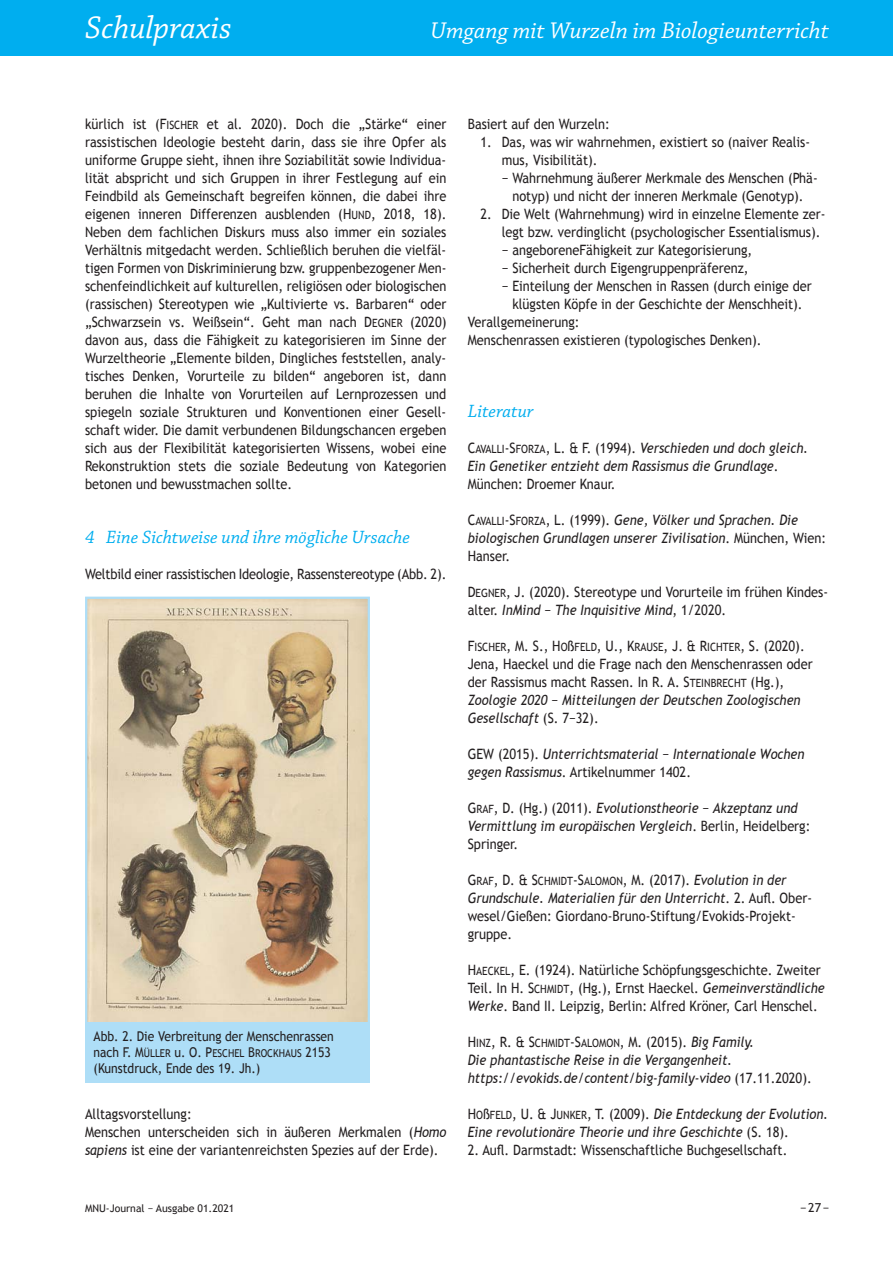
<style>
.page{position:relative;width:893px;height:1263px;background:#fff}
.page>*{position:absolute;margin:0;border:0;box-sizing:border-box;transform-origin:0 0}
.t1{font:italic 33px "Chaparral Pro";color:#fff}
.t2{font:italic 24px "Chaparral Pro";color:#fff}
.t3{font:italic 18.75px "Chaparral Pro";color:#00aeef}
.t4{font:14.25px/18px "Trebuchet MS";color:#231f20;scale:.9 1}
.t5{font:italic 14.25px/18px "Trebuchet MS";color:#231f20;scale:.9 1}
.t6{font:13.5px "Trebuchet MS";color:#231f20;scale:.9 1}
.t7{font:12.3px "Trebuchet MS";color:#231f20}
.t8{font:10.8px "Trebuchet MS";color:#231f20;scale:.9 1}
.t9{font:10.5px "Trebuchet MS";color:#231f20}
.s1{font-size:11.4px}
.s2{font-size:13.5px}
.s3{font-style:italic}
.s4{font-style:normal}
.s5{font-style:normal;font-size:11.4px}
</style>
<div class="page">
<div style="left:0;top:0;width:893px;height:55px;background:#00aeef"></div>
<img style="left:88px;top:600px;width:279px;height:422px">
<div style="left:85px;top:597px;width:285px;height:432px;border:2px solid #aedef7"></div>
<div style="left:85px;top:1022px;width:285px;height:61px;background:#aedef7"></div>
<h1 class="t1" style="left:85px;top:15px;width:148px">Schulpraxis</h1>
<h2 class="t2" style="left:430px;top:21px;width:400px">Umgang mit Wurzeln im Biologieunterricht</h2>
<p class="t4" style="left:85px;top:114px;width:403px;text-align:justify">kürlich ist (F<span class="s1">ISCHER</span> et al. 2020). Doch die „Stärke“ einer rassistischen Ideologie besteht darin, dass sie ihre Opfer als uniforme Gruppe sieht, ihnen ihre Soziabilität sowie Individua&shy;lität abspricht und sich Gruppen in ihrer Festlegung auf ein Feindbild als Gemeinschaft begreifen können, die dabei ihre eigenen inneren Differenzen ausblenden (H<span class="s1">UND</span>, 2018, 18).<br>Neben dem fachlichen Diskurs muss also immer ein soziales Verhältnis mitgedacht werden. Schließlich beruhen die vielfäl&shy;tigen Formen von Diskriminierung bzw. gruppenbezogener Men&shy;schenfeindlichkeit auf kulturellen, religiösen oder biologischen (rassischen) Stereotypen wie „Kultivierte vs. Barbaren“ oder „Schwarzsein vs. Weißsein“. Geht man nach D<span class="s1">EGNER</span> (2020) davon aus, dass die Fähigkeit zu kategorisieren im Sinne der Wurzeltheorie „Elemente bilden, Dingliches feststellen, analy&shy;tisches Denken, Vorurteile zu bilden“ angeboren ist, dann beruhen die Inhalte von Vorurteilen auf Lernprozessen und spiegeln soziale Strukturen und Konventionen einer Gesell&shy;schaft wider. Die damit verbundenen Bildungschancen ergeben sich aus der Flexibilität kategorisierten Wissens, wobei eine Rekonstruktion stets die soziale Bedeutung von Kategorien betonen und bewusstmachen sollte.</p>
<h3 class="t3" style="left:85px;top:529px;width:326px">4 Eine Sichtweise und ihre mögliche Ursache</h3>
<p class="t4" style="left:85px;top:564px;width:403px">Weltbild einer rassistischen Ideologie, Rassenstereotype (Abb. 2).</p>
<p class="t6" style="left:94px;top:1028px;width:268px">Abb. 2. Die Verbreitung der Menschenrassen</p>
<p class="t8" style="left:94px;top:1047px;width:265px"><span class="s2">nach F. M</span>ÜLLER <span class="s2">u. O. P</span>ESCHEL <span class="s2">B</span>ROCKHAUS <span class="s2">2153</span></p>
<p class="t6" style="left:94px;top:1061px;width:187px">(Kunstdruck, Ende des 19. Jh.)</p>
<p class="t4" style="left:85px;top:1104px;width:403px">Alltagsvorstellung:<br>Menschen unterscheiden sich in äußeren Merkmalen (<span class="s3">Homo sapiens</span> ist eine der variantenreichsten Spezies auf der Erde).</p>
<p class="t4" style="left:468px;top:114px;width:159px">Basiert auf den Wurzeln:</p>
<p class="t4" style="left:480px;top:132px;width:368px">1. Das, was wir wahrnehmen, existiert so (naiver Realis-</p>
<p class="t4" style="left:502px;top:150px;width:108px">mus, Visibilität).</p>
<p class="t4" style="left:502px;top:168px;width:353px">− Wahrnehmung äußerer Merkmale des Menschen (Phä-</p>
<p class="t4" style="left:512px;top:186px;width:325px">notyp) und nicht der inneren Merkmale (Genotyp).</p>
<p class="t4" style="left:480px;top:204px;width:385px">2. Die Welt (Wahrnehmung) wird in einzelne Elemente zer-</p>
<p class="t4" style="left:502px;top:222px;width:356px">legt bzw. verdinglicht (psychologischer Essentialismus).</p>
<p class="t4" style="left:502px;top:240px;width:280px">− angeboreneFähigkeit zur Kategorisierung,</p>
<p class="t4" style="left:502px;top:258px;width:276px">− Sicherheit durch Eigengruppenpräferenz,</p>
<p class="t4" style="left:502px;top:276px;width:346px">− Einteilung der Menschen in Rassen (durch einige der</p>
<p class="t4" style="left:512px;top:294px;width:324px">klügsten Köpfe in der Geschichte der Menschheit).</p>
<p class="t4" style="left:468px;top:312px;width:126px">Verallgemeinerung:</p>
<p class="t4" style="left:468px;top:330px;width:328px">Menschenrassen existieren (typologisches Denken).</p>
<h3 class="t3" style="left:468px;top:403px;width:67px">Literatur</h3>
<p class="t5" style="left:468px;top:438px;width:380px"><span class="s4">C</span><span class="s5">AVALLI</span><span class="s4">-S</span><span class="s5">FORZA</span><span class="s4">, L. &amp; F. (1994).</span> Verschieden und doch gleich.<br>Ein Genetiker entzieht dem Rassismus die Grundlage<span class="s4">.<br>München: Droemer Knaur.</span></p>
<p class="t5" style="left:468px;top:510px;width:400px"><span class="s4">C</span><span class="s5">AVALLI</span><span class="s4">-S</span><span class="s5">FORZA</span><span class="s4">, L. (1999).</span> Gene, Völker und Sprachen. Die biologischen Grundlagen unserer Zivilisation<span class="s4">. München, Wien:<br>Hanser.</span></p>
<p class="t4" style="left:468px;top:582px;width:402px">D<span class="s1">EGNER</span>, J. (2020). Stereotype und Vorurteile im frühen Kindes&shy;alter. <span class="s3">InMind</span> − <span class="s3">The Inquisitive Mind</span>, 1/2020.</p>
<p class="t4" style="left:468px;top:636px;width:385px">F<span class="s1">ISCHER</span>, M. S., H<span class="s1">O</span>ß<span class="s1">FELD</span>, U., K<span class="s1">RAUSE</span>, J. &amp; R<span class="s1">ICHTER</span>, S. (2020).<br>Jena, Haeckel und die Frage nach den Menschenrassen oder der Rassismus macht Rassen. In R. A. S<span class="s1">TEINBRECHT</span> (Hg.), <span class="s3">Zoologie 2020</span> − <span class="s3">Mitteilungen der Deutschen Zoologischen Gesellschaft</span> (S. 7−32).</p>
<p class="t5" style="left:468px;top:744px;width:376px"><span class="s4">GEW (2015).</span> Unterrichtsmaterial <span class="s4">−</span> Internationale Wochen gegen Rassismus<span class="s4">. Artikelnummer 1402.</span></p>
<p class="t5" style="left:468px;top:798px;width:382px"><span class="s4">G</span><span class="s5">RAF</span><span class="s4">, D. (Hg.) (2011).</span> Evolutionstheorie <span class="s4">−</span> Akzeptanz und<br>Vermittlung im europäischen Vergleich<span class="s4">. Berlin, Heidelberg:<br>Springer.</span></p>
<p class="t4" style="left:468px;top:870px;width:384px">G<span class="s1">RAF</span>, D. &amp; S<span class="s1">CHMIDT</span>-S<span class="s1">ALOMON</span>, M. (2017). <span class="s3">Evolution in der Grundschule. Materialien für den Unterricht</span>. 2. Aufl. Ober&shy;wesel/Gießen: Giordano-Bruno-Stiftung/Evokids-Projekt&shy;gruppe.</p>
<p class="t4" style="left:468px;top:960px;width:398px">H<span class="s1">AECKEL</span>, E. (1924). Natürliche Schöpfungsgeschichte. Zweiter<br>Teil. In H. S<span class="s1">CHMIDT</span>, (Hg.), Ernst Haeckel. <span class="s3">Gemeinverständliche<br>Werke</span>. Band II. Leipzig, Berlin: Alfred Kröner, Carl Henschel.</p>
<p class="t5" style="left:468px;top:1032px;width:384px"><span class="s4">H</span><span class="s5">INZ</span><span class="s4">, R. &amp; S</span><span class="s5">CHMIDT</span><span class="s4">-S</span><span class="s5">ALOMON</span><span class="s4">, M. (2015).</span> Big Family.<br>Die phantastische Reise in die Vergangenheit. https://evokids.de/content/big-family-video <span class="s4">(17.11.2020).</span></p>
<p class="t5" style="left:468px;top:1104px;width:402px"><span class="s4">H</span><span class="s5">O</span><span class="s4">ß</span><span class="s5">FELD</span><span class="s4">, U. &amp; J</span><span class="s5">UNKER</span><span class="s4">, T. (2009).</span> Die Entdeckung der Evolution.<br>Eine revolutionäre Theorie und ihre Geschichte <span class="s4">(S. 18).</span></p>
<p class="t4" style="left:468px;top:1140px;width:357px">2. Aufl. Darmstadt: Wissenschaftliche Buchgesellschaft.</p>
<p class="t9" style="left:85px;top:1202px;width:151px">MNU-Journal − Ausgabe 01.2021</p>
<p class="t7" style="left:800px;top:1200px;width:31px">− 27 −</p>
</div>
